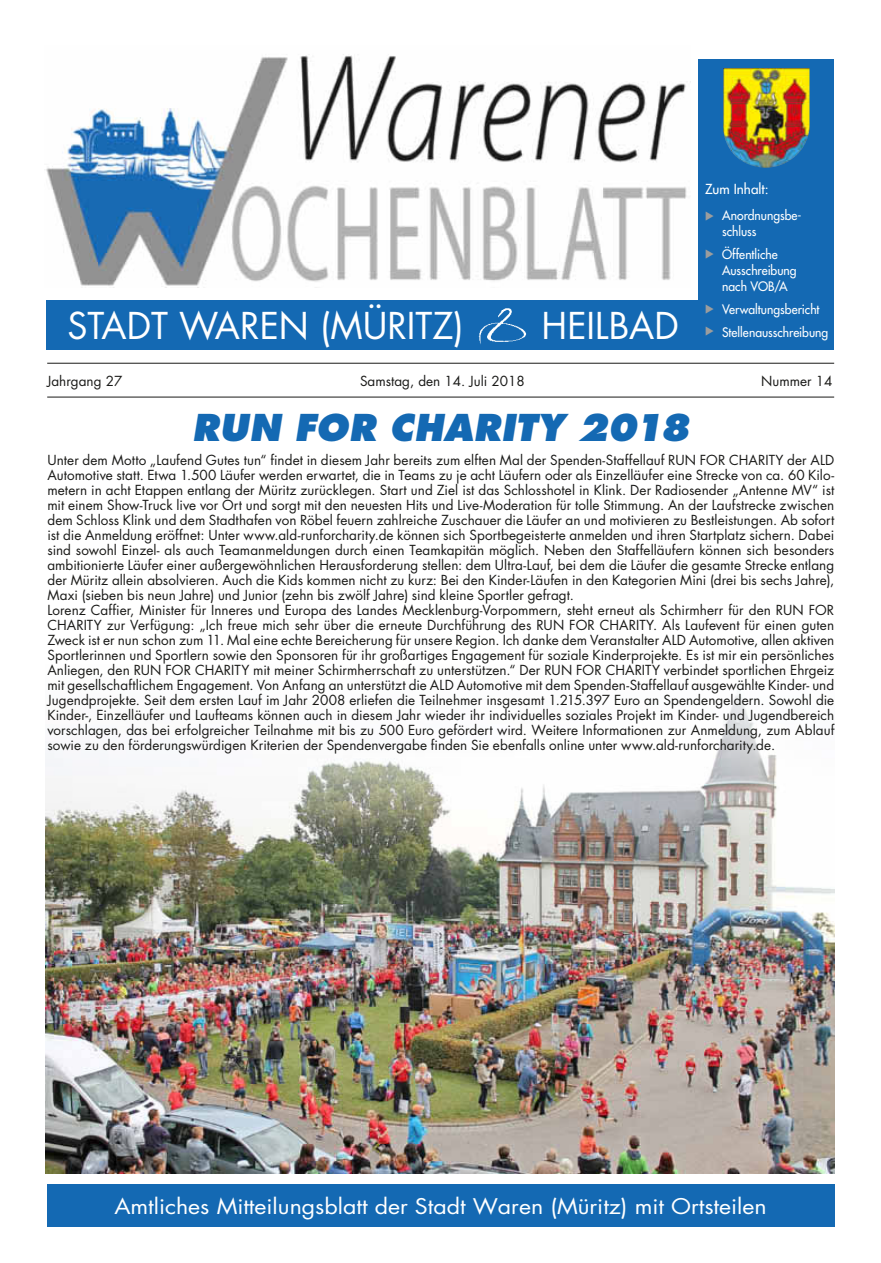
<style>
.page{position:relative;width:881px;height:1263px;background:#fff}
.page>*{position:absolute;margin:0;border:0;box-sizing:border-box;transform-origin:0 0}
.t1{font:36px "Futura LT";color:#fff}
.t2{font:italic 800 36px "Futura LT";color:#1469b3}
.t3{font:21px "Futura LT";color:#fff;scale:1.1 1}
.t4{font:13.5px/15px "Futura LT";letter-spacing:.005em;color:#1a1a18}
.t5{font:13.5px "Futura LT";color:#fff}
.t6{font:12.75px/15.8px "Futura LT";color:#fff;scale:.95 1}
</style>
<div class="page">
<hr style="left:47px;top:363px;width:786px;height:1px;background:#1a1a18">
<hr style="left:47px;top:397px;width:786px;height:1px;background:#1a1a18">
<div style="left:47px;top:1184px;width:786px;height:43px;background:#1469b3"></div>
<div style="left:47px;top:300px;width:786px;height:50px;background:#1469b3"></div>
<div style="left:698px;top:59px;width:135px;height:246px;background:#1469b3"></div>
<img style="left:723px;top:68px;width:86px;height:100px">
<img style="left:478px;top:308px;width:49px;height:36px">
<img style="left:46px;top:54px;width:641px;height:232px">
<img style="left:46px;top:695px;width:787px;height:479px">
<h1 class="t1" style="left:67px;top:302px;width:398px">STADT WAREN (MÜRITZ)</h1>
<h1 class="t1" style="left:541px;top:302px;width:139px">HEILBAD</h1>
<p class="t5" style="left:704px;top:181px;width:65px">Zum Inhalt:</p>
<p class="t6" style="left:721px;top:208px;width:85px">Anordnungsbe&shy;schluss</p>
<p class="t6" style="left:721px;top:247px;width:80px">Öffentliche<br>Ausschreibung nach VOB/A</p>
<p class="t6" style="left:721px;top:301px;width:104px">Verwaltungsbericht</p>
<p class="t6" style="left:721px;top:325px;width:113px">Stellenausschreibung</p>
<p class="t4" style="left:47px;top:373px;width:77px">Jahrgang 27</p>
<p class="t4" style="left:360px;top:373px;width:166px">Samstag, den 14. Juli 2018</p>
<p class="t4" style="left:760px;top:373px;width:73px">Nummer 14</p>
<h1 class="t2" style="left:192px;top:405px;width:499px">RUN FOR CHARITY 2018</h1>
<p class="t4" style="left:47px;top:452px;width:788px">Unter dem Motto „Laufend Gutes tun“ findet in diesem Jahr bereits zum elften Mal der Spenden-Staffellauf RUN FOR CHARITY der ALD Automotive statt. Etwa 1.500 Läufer werden erwartet, die in Teams zu je acht Läufern oder als Einzelläufer eine Strecke von ca. 60 Kilo&shy;metern in acht Etappen entlang der Müritz zurücklegen. Start und Ziel ist das Schlosshotel in Klink. Der Radiosender „Antenne MV“ ist mit einem Show-Truck live vor Ort und sorgt mit den neuesten Hits und Live-Moderation für tolle Stimmung. An der Laufstrecke zwischen dem Schloss Klink und dem Stadthafen von Röbel feuern zahlreiche Zuschauer die Läufer an und motivieren zu Bestleistungen. Ab sofort ist die Anmeldung eröffnet: Unter www.ald-runforcharity.de können sich Sportbegeisterte anmelden und ihren Startplatz sichern. Dabei sind sowohl Einzel- als auch Teamanmeldungen durch einen Teamkapitän möglich. Neben den Staffelläufern können sich besonders ambitionierte Läufer einer außergewöhnlichen Herausforderung stellen: dem Ultra-Lauf, bei dem die Läufer die gesamte Strecke entlang der Müritz allein absolvieren. Auch die Kids kommen nicht zu kurz: Bei den Kinder-Läufen in den Kategorien Mini (drei bis sechs Jahre), Maxi (sieben bis neun Jahre) und Junior (zehn bis zwölf Jahre) sind kleine Sportler gefragt.<br>Lorenz Caffier, Minister für Inneres und Europa des Landes Mecklenburg-Vorpommern, steht erneut als Schirmherr für den RUN FOR CHARITY zur Verfügung: „Ich freue mich sehr über die erneute Durchführung des RUN FOR CHARITY. Als Laufevent für einen guten Zweck ist er nun schon zum 11. Mal eine echte Bereicherung für unsere Region. Ich danke dem Veranstalter ALD Automotive, allen aktiven Sportlerinnen und Sportlern sowie den Sponsoren für ihr großartiges Engagement für soziale Kinderprojekte. Es ist mir ein persönliches Anliegen, den RUN FOR CHARITY mit meiner Schirmherrschaft zu unterstützen.“ Der RUN FOR CHARITY verbindet sportlichen Ehrgeiz mit gesellschaftlichem Engagement. Von Anfang an unterstützt die ALD Automotive mit dem Spenden-Staffellauf ausgewählte Kinder- und Jugendprojekte. Seit dem ersten Lauf im Jahr 2008 erliefen die Teilnehmer insgesamt 1.215.397 Euro an Spendengeldern. Sowohl die Kinder-, Einzelläufer und Laufteams können auch in diesem Jahr wieder ihr individuelles soziales Projekt im Kinder- und Jugendbereich vorschlagen, das bei erfolgreicher Teilnahme mit bis zu 500 Euro gefördert wird. Weitere Informationen zur Anmeldung, zum Ablauf sowie zu den förderungswürdigen Kriterien der Spendenvergabe finden Sie ebenfalls online unter www.ald-runforcharity.de.</p>
<h2 class="t3" style="left:114px;top:1192px;width:594px">Amtliches Mitteilungsblatt der Stadt Waren (Müritz) mit Ortsteilen</h2>
</div>
